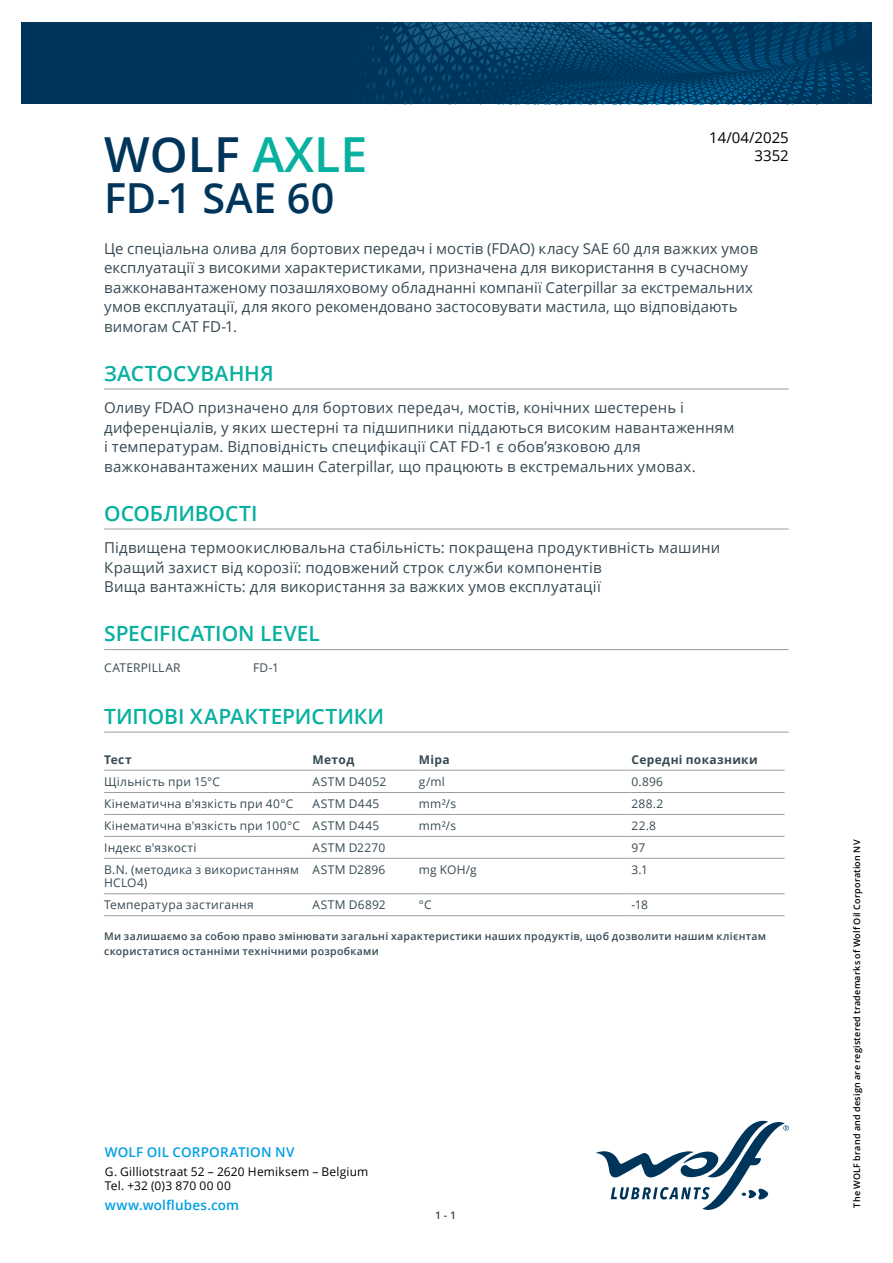
<style>
.page{position:relative;width:893px;height:1263px;background:#fff}
.page>*{position:absolute;margin:0;border:0;box-sizing:border-box;transform-origin:0 0}
.t1{font:600 48.3px "Open Sans";color:#00355b}
.t2{font:600 41.4px "Open Sans";letter-spacing:.005em;color:#00355b}
.t3{font:600 21px "Open Sans";color:#08b0a0}
.t4{font:15px/19.5px "Open Sans";letter-spacing:.01em;color:#364953}
.t5{font:15px/18px "Open Sans";color:#000;text-align:right}
.t6{font:600 13.5px "Open Sans";letter-spacing:.01em;color:#009fe3}
.t7{font:12px/13.5px "Open Sans";letter-spacing:.02em;color:#364953}
.t8{font:12px/14.4px "Open Sans";letter-spacing:.015em;color:#000}
.t9{font:700 12px "Open Sans";letter-spacing:.03em;color:#364953}
.t10{font:12px "Open Sans";letter-spacing:.04em;color:#364953}
.t11{font:600 10.5px/15px "Open Sans";letter-spacing:.03em;color:#364953}
.t12{font:600 9px "Open Sans";letter-spacing:.025em;color:#000}
.s1{color:#08b0a0}
</style>
<div class="page">
<svg style="left:596px;top:1121px;width:193px;height:89px"></svg>
<svg style="left:21px;top:22px;width:851px;height:82px;background:#013b62"></svg>
<hr style="left:104px;top:389px;width:685px;height:1px;background:#9d9d9c">
<hr style="left:104px;top:529px;width:685px;height:1px;background:#9d9d9c">
<hr style="left:104px;top:649px;width:685px;height:1px;background:#9d9d9c">
<hr style="left:104px;top:732px;width:685px;height:1px;background:#9d9d9c">
<hr style="left:104px;top:770px;width:209px;height:1px;background:#9d9d9c">
<hr style="left:313px;top:770px;width:106px;height:1px;background:#9d9d9c">
<hr style="left:419px;top:770px;width:212px;height:1px;background:#9d9d9c">
<hr style="left:631px;top:770px;width:153px;height:1px;background:#9d9d9c">
<hr style="left:104px;top:792px;width:209px;height:1px;background:#9d9d9c">
<hr style="left:313px;top:792px;width:106px;height:1px;background:#9d9d9c">
<hr style="left:419px;top:792px;width:212px;height:1px;background:#9d9d9c">
<hr style="left:631px;top:792px;width:153px;height:1px;background:#9d9d9c">
<hr style="left:104px;top:814px;width:209px;height:1px;background:#9d9d9c">
<hr style="left:313px;top:814px;width:106px;height:1px;background:#9d9d9c">
<hr style="left:419px;top:814px;width:212px;height:1px;background:#9d9d9c">
<hr style="left:631px;top:814px;width:153px;height:1px;background:#9d9d9c">
<hr style="left:104px;top:836px;width:209px;height:1px;background:#9d9d9c">
<hr style="left:313px;top:836px;width:106px;height:1px;background:#9d9d9c">
<hr style="left:419px;top:836px;width:212px;height:1px;background:#9d9d9c">
<hr style="left:631px;top:836px;width:153px;height:1px;background:#9d9d9c">
<hr style="left:104px;top:858px;width:209px;height:1px;background:#9d9d9c">
<hr style="left:313px;top:858px;width:106px;height:1px;background:#9d9d9c">
<hr style="left:419px;top:858px;width:212px;height:1px;background:#9d9d9c">
<hr style="left:631px;top:858px;width:153px;height:1px;background:#9d9d9c">
<hr style="left:104px;top:893px;width:209px;height:1px;background:#9d9d9c">
<hr style="left:313px;top:893px;width:106px;height:1px;background:#9d9d9c">
<hr style="left:419px;top:893px;width:212px;height:1px;background:#9d9d9c">
<hr style="left:631px;top:893px;width:153px;height:1px;background:#9d9d9c">
<hr style="left:104px;top:915px;width:209px;height:1px;background:#9d9d9c">
<hr style="left:313px;top:915px;width:106px;height:1px;background:#9d9d9c">
<hr style="left:419px;top:915px;width:212px;height:1px;background:#9d9d9c">
<hr style="left:631px;top:915px;width:153px;height:1px;background:#9d9d9c">
<p class="t5" style="left:709px;top:128px;width:81px">14/04/2025<br>3352</p>
<h1 class="t1" style="left:104px;top:122px;width:265px">WOLF <span class="s1">AXLE</span></h1>
<h2 class="t2" style="left:104px;top:169px;width:232px">FD-1 SAE 60</h2>
<p class="t4" style="left:104px;top:238px;width:655px">Це спеціальна олива для бортових передач і мостів (FDAO) класу SAE 60 для важких умов експлуатації з високими характеристиками, призначена для використання в сучасному важконавантаженому позашляховому обладнанні компанії Caterpillar за екстремальних умов експлуатації, для якого рекомендовано застосовувати мастила, що відповідають вимогам CAT FD-1.</p>
<h3 class="t3" style="left:104px;top:359px;width:171px">ЗАСТОСУВАННЯ</h3>
<p class="t4" style="left:104px;top:397px;width:632px">Оливу FDAO призначено для бортових передач, мостів, конічних шестерень і диференціалів, у яких шестерні та підшипники піддаються високим навантаженням і температурам. Відповідність специфікації CAT FD-1 є обов’язковою для важконавантажених машин Caterpillar, що працюють в екстремальних умовах.</p>
<h3 class="t3" style="left:104px;top:499px;width:155px">ОСОБЛИВОСТІ</h3>
<p class="t4" style="left:104px;top:538px;width:618px">Підвищена термоокислювальна стабільність: покращена продуктивність машини<br>Кращий захист від корозії: подовжений строк служби компонентів<br>Вища вантажність: для використання за важких умов експлуатації</p>
<h3 class="t3" style="left:104px;top:619px;width:217px">SPECIFICATION LEVEL</h3>
<p class="t7" style="left:104px;top:661px;width:78px">CATERPILLAR</p>
<p class="t7" style="left:253px;top:661px;width:27px">FD-1</p>
<h3 class="t3" style="left:104px;top:702px;width:282px">ТИПОВІ ХАРАКТЕРИСТИКИ</h3>
<p class="t9" style="left:104px;top:751px;width:29px">Тест</p>
<p class="t9" style="left:313px;top:751px;width:43px">Метод</p>
<p class="t9" style="left:419px;top:751px;width:32px">Міра</p>
<p class="t9" style="left:631px;top:751px;width:128px">Середні показники</p>
<p class="t7" style="left:104px;top:775px;width:118px">Щільність при 15°C</p>
<p class="t7" style="left:313px;top:775px;width:75px">ASTM D4052</p>
<p class="t7" style="left:419px;top:775px;width:27px">g/ml</p>
<p class="t7" style="left:631px;top:775px;width:33px">0.896</p>
<p class="t7" style="left:104px;top:797px;width:191px">Кінематична в'язкість при 40°C</p>
<p class="t10" style="left:313px;top:795px;width:68px">ASTM D445</p>
<p class="t7" style="left:419px;top:797px;width:39px">mm²/s</p>
<p class="t7" style="left:631px;top:797px;width:34px">288.2</p>
<p class="t7" style="left:104px;top:818px;width:277px">Кінематична в'язкість при 100°C ASTM D445</p>
<p class="t7" style="left:419px;top:818px;width:39px">mm²/s</p>
<p class="t7" style="left:631px;top:818px;width:26px">22.8</p>
<p class="t7" style="left:104px;top:840px;width:94px">Індекс в'язкості</p>
<p class="t7" style="left:313px;top:840px;width:74px">ASTM D2270</p>
<p class="t7" style="left:631px;top:840px;width:15px">97</p>
<p class="t7" style="left:104px;top:862px;width:196px">B.N. (методика з використанням<br>HCLO4)</p>
<p class="t7" style="left:313px;top:862px;width:74px">ASTM D2896</p>
<p class="t7" style="left:419px;top:862px;width:59px">mg KOH/g</p>
<p class="t7" style="left:631px;top:862px;width:18px">3.1</p>
<p class="t7" style="left:104px;top:898px;width:151px">Температура застигання</p>
<p class="t7" style="left:313px;top:898px;width:75px">ASTM D6892</p>
<p class="t7" style="left:419px;top:898px;width:14px">°C</p>
<p class="t7" style="left:631px;top:898px;width:18px">-18</p>
<p class="t11" style="left:104px;top:928px;width:663px">Ми залишаємо за собою право змінювати загальні характеристики наших продуктів, щоб дозволити нашим клієнтам скористатися останніми технічними розробками</p>
<p class="t6" style="left:105px;top:1143px;width:191px">WOLF OIL CORPORATION NV</p>
<p class="t8" style="left:105px;top:1163px;width:265px">G. Gilliotstraat 52 – 2620 Hemiksem – Belgium<br>Tel. +32 (0)3 870 00 00</p>
<p class="t6" style="left:105px;top:1196px;width:136px">www.wolflubes.com</p>
<p class="t11" style="left:435px;top:1207px;width:22px">1 - 1</p>
<p class="t12" style="left:851px;top:1208px;width:369px;rotate:-90deg">The WOLF brand and design are registered trademarks of Wolf Oil Corporation NV</p>
</div>
